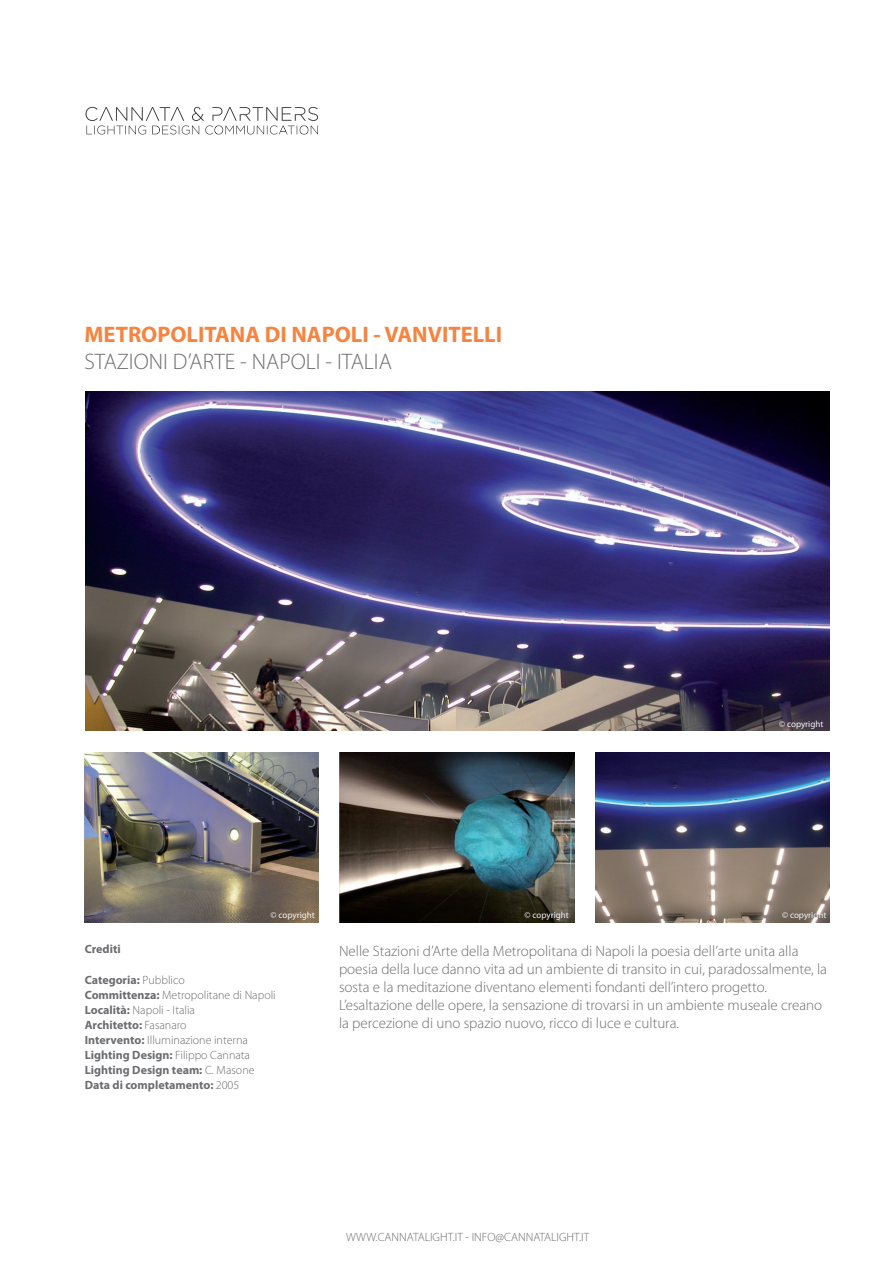
<style>
.page{position:relative;width:893px;height:1263px;background:#fff}
.page>*{position:absolute;margin:0;border:0;box-sizing:border-box;transform-origin:0 0}
.t1{font:700 22.5px "Myriad Pro";color:#f58441}
.t2{font:300 22.5px "Myriad Pro";color:#6c6d70}
.t3{font:300 15px/18px "Myriad Pro";color:#6c6d70}
.t4{font:700 12px/15px "Myriad Pro";color:#6c6d70}
.t5{font:300 12px "Myriad Pro";color:#6c6d70}
.t6{font:9px "Myriad Pro";color:#f2f3f4}
.s1{font-weight:300}
</style>
<div class="page">
<svg style="left:85px;top:107px;width:233px;height:28px"></svg>
<img style="left:85px;top:391px;width:744px;height:339px">
<img style="left:339px;top:753px;width:235px;height:169px">
<img style="left:595px;top:753px;width:234px;height:169px">
<img style="left:85px;top:753px;width:234px;height:170px">
<h1 class="t1" style="left:85px;top:319px;width:419px">METROPOLITANA DI NAPOLI - VANVITELLI</h1>
<h1 class="t2" style="left:85px;top:349px;width:309px">STAZIONI D’ARTE - NAPOLI - ITALIA</h1>
<p class="t6" style="left:779px;top:718px;width:46px">© copyright</p>
<p class="t6" style="left:271px;top:910px;width:46px">© copyright</p>
<p class="t6" style="left:782px;top:910px;width:46px">© copyright</p>
<p class="t6" style="left:525px;top:910px;width:46px">© copyright</p>
<p class="t4" style="left:85px;top:941px;width:38px">Crediti</p>
<p class="t4" style="left:85px;top:972px;width:193px">Categoria: <span class="s1">Pubblico<br></span>Committenza: <span class="s1">Metropolitane di Napoli<br></span>Località: <span class="s1">Napoli - Italia<br></span>Architetto: <span class="s1">Fasanaro<br></span>Intervento: <span class="s1">Illuminazione interna<br></span>Lighting Design: <span class="s1">Filippo Cannata<br></span>Lighting Design team: <span class="s1">C. Masone<br></span>Data di completamento: <span class="s1">2005</span></p>
<p class="t3" style="left:339px;top:942px;width:490px">Nelle Stazioni d’Arte della Metropolitana di Napoli la poesia dell’arte unita alla poesia della luce danno vita ad un ambiente di transito in cui, paradossalmente, la sosta e la meditazione diventano elementi fondanti dell’intero progetto.<br>L’esaltazione delle opere, la sensazione di trovarsi in un ambiente museale creano la percezione di uno spazio nuovo, ricco di luce e cultura.</p>
<p class="t5" style="left:346px;top:1230px;width:245px">WWW.CANNATALIGHT.IT - INFO@CANNATALIGHT.IT</p>
</div>
